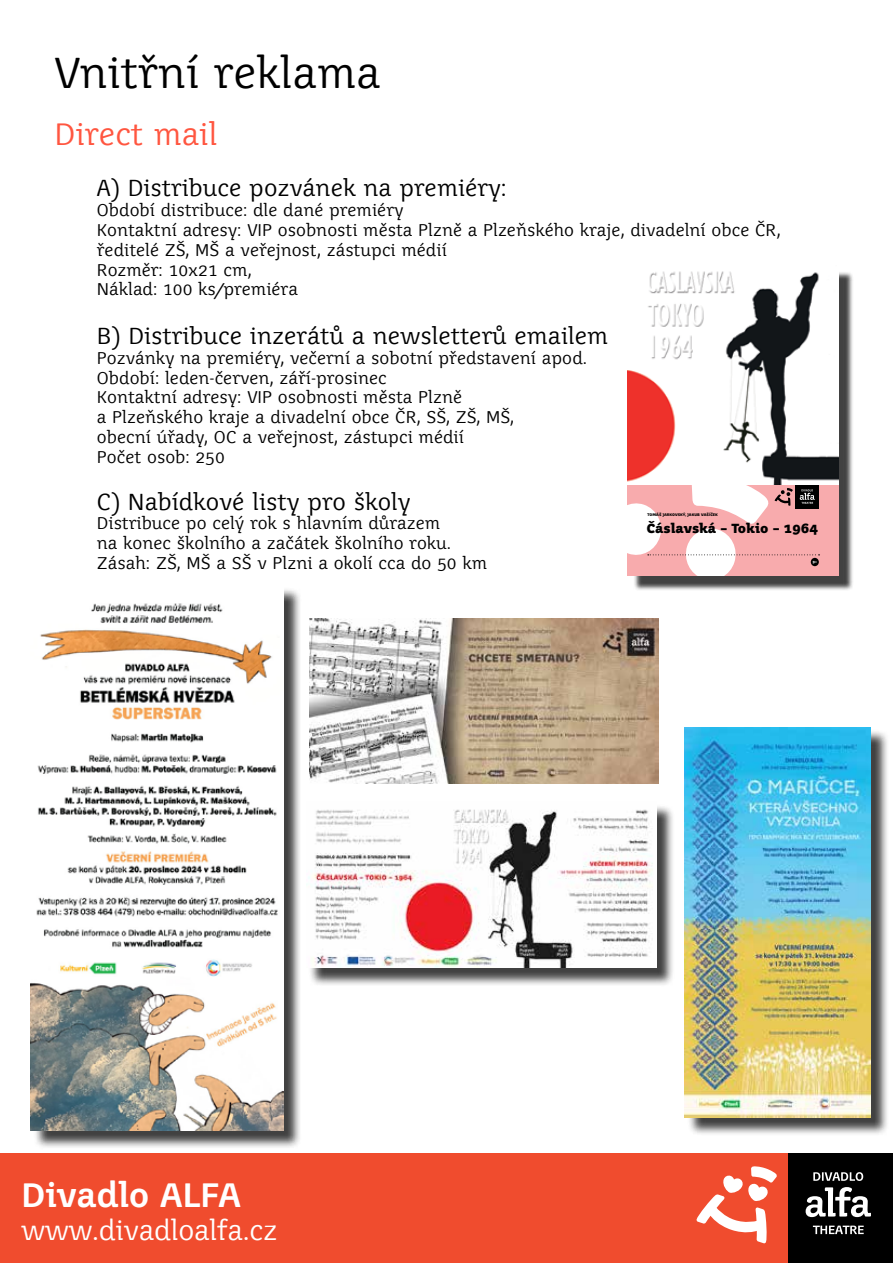
<style>
.page{position:relative;width:893px;height:1263px;background:#fff}
.page>*{position:absolute;margin:0;border:0;box-sizing:border-box;transform-origin:0 0}
.t1{font:42px "Juvenis Book CE";color:#000}
.t2{font:700 32.85px "Juvenis Book CE";letter-spacing:-.01em;color:#fff}
.t3{font:30px "Juvenis Book CE";color:#ff5640}
.t4{font:26.85px "Juvenis Book CE";letter-spacing:-.01em;color:#fff}
.t5{font:22.5px "Juvenis Book CE";color:#000}
.t6{font:16.5px/19.8px "Juvenis Book CE";color:#000}
.t7{font:500 12.9px "Juvenis";color:#000}
.t8{font:500 3.75px "Juvenis";color:#000}
.t9{font:500 3.3px "Juvenis";color:#fff}
</style>
<div class="page">
<div style="left:0;top:1153px;width:788px;height:110px;background:#f04c2e"></div>
<div style="left:788px;top:1153px;width:105px;height:110px;background:#000"></div>
<svg style="left:813px;top:1172px;width:50px;height:9px"></svg>
<svg style="left:813px;top:1225px;width:51px;height:9px"></svg>
<svg style="left:806px;top:1187px;width:65px;height:30px"></svg>
<svg style="left:696px;top:1166px;width:81px;height:77px"></svg>
<div style="left:633px;top:272px;width:221px;height:319px;background:#000;opacity:.75"></div>
<div style="left:627px;top:485px;width:212px;height:90px;background:#f8abad"></div>
<img style="left:627px;top:271px;width:212px;height:214px">
<svg style="left:627px;top:485px;width:193px;height:90px"></svg>
<div style="left:811px;top:558px;width:8px;height:8px;background:#000;border-radius:50%"></div>
<div style="left:308px;top:804px;width:367px;height:182px;background:#000;opacity:.75"></div>
<img style="left:306px;top:804px;width:350px;height:164px">
<div style="left:687px;top:729px;width:202px;height:407px;background:#000;opacity:.75"></div>
<img style="left:685px;top:727px;width:186px;height:390px">
<div style="left:33px;top:587px;width:269px;height:562px;background:#000;opacity:.75"></div>
<img style="left:31px;top:587px;width:253px;height:544px">
<img style="left:309px;top:619px;width:350px;height:164px">
<h1 class="t1" style="left:54px;top:46px;width:328px">Vnitřní reklama</h1>
<h3 class="t3" style="left:54px;top:116px;width:165px">Direct mail</h3>
<h3 class="t5" style="left:97px;top:174px;width:411px">A) Distribuce pozvánek na premiéry:</h3>
<p class="t6" style="left:97px;top:201px;width:685px">Období distribuce: dle dané premiéry<br>Kontaktní adresy: VIP osobnosti města Plzně a Plzeňského kraje, divadelní obce ČR, ředitelé ZŠ, MŠ a veřejnost, zástupci médií<br>Rozměr: 10x21 cm,<br>Náklad: 100 ks/premiéra</p>
<h3 class="t5" style="left:97px;top:322px;width:513px">B) Distribuce inzerátů a newsletterů emailem</h3>
<p class="t6" style="left:97px;top:348px;width:492px">Pozvánky na premiéry, večerní a sobotní představení apod.<br>Období: leden-červen, září-prosinec<br>Kontaktní adresy: VIP osobnosti města Plzně<br>a Plzeňského kraje a divadelní obce ČR, SŠ, ZŠ, MŠ,<br>obecní úřady, OC a veřejnost, zástupci médií<br>Počet osob: 250</p>
<h3 class="t5" style="left:97px;top:487px;width:315px">C) Nabídkové listy pro školy</h3>
<p class="t6" style="left:97px;top:514px;width:392px">Distribuce po celý rok s hlavním důrazem<br>na konec školního a začátek školního roku.<br>Zásah: ZŠ, MŠ a SŠ v Plzni a okolí cca do 50 km</p>
<p class="t8" style="left:648px;top:512px;width:72px">TOMÁŠ JARKOVSKÝ, JAKUB VAŠÍČEK</p>
<p class="t7" style="left:647px;top:520px;width:173px">Čáslavská – Tokio – 1964</p>
<p class="t9" style="left:813px;top:560px;width:5px">9+</p>
<h2 class="t2" style="left:21px;top:1175px;width:221px">Divadlo ALFA</h2>
<h3 class="t4" style="left:21px;top:1213px;width:258px">www.divadloalfa.cz</h3>
</div>
